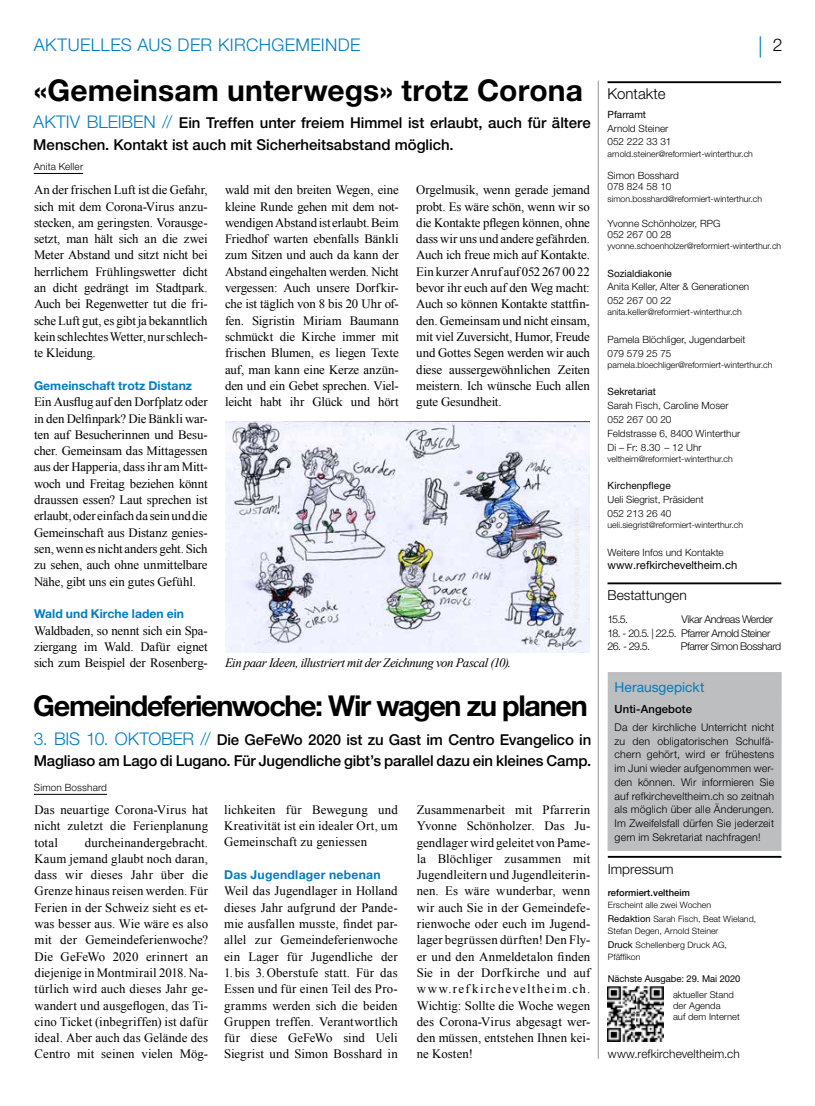
<style>
.page{position:relative;width:815px;height:1106px;background:#fff}
.page>*{position:absolute;margin:0;border:0;box-sizing:border-box;transform-origin:0 0}
.t1{font:700 30px "Helvetica Neue LT Pro";letter-spacing:.005em;color:#000}
.t2{font:700 28.75px "Helvetica Neue LT Pro";letter-spacing:-.045em;color:#000}
.t3{font:300 21.25px "Helvetica Neue LT Pro";color:#007dc3}
.t4{font:300 17.5px "Helvetica Neue LT Pro";letter-spacing:.025em;color:#007dc3}
.t5{font:500 15px/21.2px "Helvetica Neue LT Pro";letter-spacing:-.005em;color:#000}
.t6{font:300 15px "Helvetica Neue LT Pro";color:#000}
.t7{font:300 13.75px "Helvetica Neue LT Pro";color:#000}
.t8{font:13.75px "Helvetica Neue LT Pro";color:#007dc3}
.t9{font:12.75px/16.2px "Times New Roman";color:#000;text-align:justify}
.t10{font:italic 12.75px "Times New Roman";letter-spacing:-.035em;color:#000}
.t11{font:700 12.25px "Helvetica Neue LT Pro";letter-spacing:.005em;color:#007dc3}
.t12{font:300 11.88px "Helvetica Neue LT Pro";letter-spacing:.015em;color:#000}
.t13{font:11.25px "Helvetica Neue LT Pro";color:#000}
.t14{font:500 11.25px "Helvetica Neue LT Pro";letter-spacing:.01em;color:#000}
.t15{font:300 10.62px/13.8px "Helvetica Neue LT Pro";letter-spacing:.01em;color:#000;text-align:justify}
.t16{font:300 10.62px "Helvetica Neue LT Pro";letter-spacing:-.035em;color:#000}
.t17{font:300 10.62px "Helvetica Neue LT Pro";letter-spacing:-.04em;color:#000}
.t18{font:300 10px/13.8px "Helvetica Neue LT Pro";color:#000}
.t19{font:10px "Helvetica Neue LT Pro";color:#000}
.t20{font:300 9.38px/11.2px "Helvetica Neue LT Pro";letter-spacing:.005em;color:#000}
.t21{font:9.38px "Helvetica Neue LT Pro";letter-spacing:-.005em;color:#000}
.t22{font:500 9.38px "Helvetica Neue LT Pro";letter-spacing:.005em;color:#000}
.t23{font:300 8.75px/14.8px "Helvetica Neue LT Pro";color:#000}
.t24{font:500 7.5px "Helvetica Neue LT Pro";letter-spacing:.035em;color:#ece9e0}
.s1{font-size:17.5px;color:#000}
.s2{font-weight:300;font-size:17.5px;color:#007dc3}
.s3{font-weight:400;font-size:9.38px}
</style>
<div class="page">
<hr style="left:598px;top:81px;width:1px;height:978px;background:#a7a9ac">
<hr style="left:608px;top:856px;width:173px;height:1px;background:#000">
<img style="left:608px;top:986px;width:56px;height:55px">
<hr style="left:608px;top:81px;width:173px;height:2px;background:#000">
<img style="left:225px;top:422px;width:365px;height:230px">
<hr style="left:34px;top:173px;width:49px;height:1px;background:#000">
<hr style="left:608px;top:582px;width:173px;height:2px;background:#000">
<hr style="left:34px;top:794px;width:73px;height:1px;background:#000">
<div style="left:608px;top:672px;width:174px;height:179px;background:#bcbec0"></div>
<h3 class="t4" style="left:34px;top:34px;width:328px">Aktuelles aus der Kirchgemeinde</h3>
<h3 class="t3" style="left:758px;top:32px;width:26px">| <span class="s1">2</span></h3>
<h1 class="t1" style="left:34px;top:72px;width:551px">«Gemeinsam unterwegs» trotz Corona</h1>
<p class="t5" style="left:33px;top:112px;width:559px"><span class="s2">Aktiv bleiben //</span> Ein Treffen unter freiem Himmel ist erlaubt, auch für ältere<br>Menschen. Kontakt ist auch mit Sicherheitsabstand möglich.</p>
<p class="t9" style="left:34px;top:182px;width:175px">An der frischen Luft ist die Gefahr, sich mit dem Corona-Virus anzu&shy;stecken, am geringsten. Vorausge&shy;setzt, man hält sich an die zwei Meter Abstand und sitzt nicht bei herrlichem Frühlingswetter dicht an dicht gedrängt im Stadtpark.<br>Auch bei Regenwetter tut die fri&shy;sche Luft gut, es gibt ja bekanntlich kein schlechtes Wetter, nur schlech&shy;te Kleidung.</p>
<p class="t11" style="left:34px;top:378px;width:160px">Gemeinschaft trotz Distanz</p>
<p class="t9" style="left:34px;top:393px;width:175px">Ein Ausflug auf den Dorfplatz oder in den Delfinpark? Die Bänkli war&shy;ten auf Besucherinnen und Besu&shy;cher. Gemeinsam das Mittagessen aus der Happeria, dass ihr am Mitt&shy;woch und Freitag beziehen könnt draussen essen? Laut sprechen ist erlaubt, oder einfach da sein und die Gemeinschaft aus Distanz genies&shy;sen, wenn es nicht anders geht. Sich zu sehen, auch ohne unmittelbare Nähe, gibt uns ein gutes Gefühl.</p>
<p class="t11" style="left:34px;top:606px;width:152px">Wald und Kirche laden ein</p>
<p class="t9" style="left:34px;top:622px;width:175px">Waldbaden, so nennt sich ein Spa&shy;ziergang im Wald. Dafür eignet sich zum Beispiel der Rosenberg-</p>
<p class="t18" style="left:34px;top:159px;width:51px">Anita Keller</p>
<p class="t9" style="left:416px;top:182px;width:175px">Orgelmusik, wenn gerade jemand probt. Es wäre schön, wenn wir so die Kontakte pflegen können, ohne dass wir uns und andere gefährden.<br>Auch ich freue mich auf Kontakte.<br>Ein kurzer Anruf auf 052 267 00 22 bevor ihr euch auf den Weg macht:<br>Auch so können Kontakte stattfin&shy;den. Gemeinsam und nicht einsam, mit viel Zuversicht, Humor, Freude und Gottes Segen werden wir auch diese aussergewöhnlichen Zeiten meistern. Ich wünsche Euch allen gute Gesundheit.</p>
<p class="t9" style="left:225px;top:182px;width:175px">wald mit den breiten Wegen, eine kleine Runde gehen mit dem not&shy;wendigen Abstand ist erlaubt. Beim Friedhof warten ebenfalls Bänkli zum Sitzen und auch da kann der Abstand eingehalten werden. Nicht vergessen: Auch unsere Dorfkir&shy;che ist täglich von 8 bis 20 Uhr of&shy;fen. Sigristin Miriam Baumann schmückt die Kirche immer mit frischen Blumen, es liegen Texte auf, man kann eine Kerze anzün&shy;den und ein Gebet sprechen. Viel&shy;leicht habt ihr Glück und hört</p>
<p class="t24" style="left:572px;top:619px;width:113px;rotate:-90deg">Bild: Christina Bosshard-Höck</p>
<p class="t10" style="left:225px;top:654px;width:288px">Ein paar Ideen, illustriert mit der Zeichnung von Pascal (10).</p>
<h2 class="t2" style="left:33px;top:687px;width:556px">Gemeindeferienwoche: Wir wagen zu planen</h2>
<p class="t5" style="left:34px;top:728px;width:559px"><span class="s2">3. bis 10. oktober //</span> Die GeFeWo 2020 ist zu Gast im Centro Evangelico in<br>Magliaso am Lago di Lugano. Für Jugendliche gibt’s parallel dazu ein kleines Camp.</p>
<p class="t9" style="left:34px;top:801px;width:175px">Das neuartige Corona-Virus hat nicht zuletzt die Ferienplanung total</p>
<p class="t18" style="left:34px;top:780px;width:75px">Simon Bosshard</p>
<p class="t9" style="left:224px;top:801px;width:175px">lichkeiten für Bewegung und Kreativität ist ein idealer Ort, um Gemeinschaft zu geniessen</p>
<p class="t11" style="left:224px;top:867px;width:158px">Das Jugendlager nebenan</p>
<p class="t9" style="left:224px;top:882px;width:175px">Weil das Jugendlager in Holland dieses Jahr aufgrund der Pande&shy;mie ausfallen musste, findet par&shy;allel zur Gemeindeferienwoche ein Lager für Jugendliche der</p>
<p class="t9" style="left:224px;top:964px;width:175px">1. bis 3.Oberstufe statt. Für das Essen und für einen Teil des Pro&shy;gramms werden sich die beiden Gruppen treffen. Verantwortlich für diese GeFeWo sind Ueli Siegrist und Simon Bosshard in</p>
<p class="t9" style="left:417px;top:801px;width:175px">Zusammenarbeit mit Pfarrerin Yvonne Schönholzer. Das Ju&shy;gendlager wird geleitet von Pame&shy;la Blöchliger zusammen mit Jugendleitern und Jugendleiterin&shy;nen. Es wäre wunderbar, wenn wir auch Sie in der Gemeindefe&shy;rienwoche oder euch im Jugend&shy;lager begrüssen dürften! Den Fly&shy;er und den Anmeldetalon finden Sie in der Dorfkirche und auf www.refkircheveltheim.ch.<br>Wichtig: Sollte die Woche wegen des Corona-Virus abgesagt wer&shy;den müssen, entstehen Ihnen kei&shy;ne Kosten!</p>
<p class="t9" style="left:34px;top:834px;width:175px;text-indent:50px">durcheinandergebracht.<br>Kaum jemand glaubt noch daran, dass wir dieses Jahr über die Grenze hinaus reisen werden. Für Ferien in der Schweiz sieht es et&shy;was besser aus. Wie wäre es also mit der Gemeindeferienwoche?<br>Die GeFeWo 2020 erinnert an diejenige in Montmirail 2018. Na&shy;türlich wird auch dieses Jahr ge&shy;wandert und ausgeflogen, das Ti&shy;cino Ticket (inbegriffen) ist dafür ideal. Aber auch das Gelände des Centro mit seinen vielen Mög-</p>
<p class="t6" style="left:608px;top:85px;width:60px">Kontakte</p>
<p class="t19" style="left:607px;top:108px;width:40px">Pfarramt</p>
<p class="t18" style="left:607px;top:121px;width:65px">Arnold Steiner<br>052 222 33 31</p>
<p class="t23" style="left:607px;top:146px;width:147px">arnold.steiner@reformiert-winterthur.ch</p>
<p class="t18" style="left:607px;top:170px;width:73px;line-height:11.2px">Simon Bosshard<br>078 824 58 10</p>
<p class="t23" style="left:607px;top:191px;width:156px">simon.bosshard@reformiert-winterthur.ch</p>
<p class="t18" style="left:607px;top:217px;width:100px;line-height:11.2px">Yvonne Schönholzer, RPG<br>052 267 00 28</p>
<p class="t23" style="left:607px;top:238px;width:175px">yvonne.schoenholzer@reformiert-winterthur.ch</p>
<p class="t19" style="left:607px;top:267px;width:66px">Sozialdiakonie</p>
<p class="t18" style="left:607px;top:280px;width:143px">Anita Keller, Alter &amp; Generationen<br>052 267 00 22</p>
<p class="t23" style="left:607px;top:305px;width:136px">anita.keller@reformiert-winterthur.ch</p>
<p class="t18" style="left:607px;top:332px;width:140px">Pamela Blöchliger, Jugendarbeit<br>079 579 25 75</p>
<p class="t23" style="left:607px;top:357px;width:167px">pamela.bloechliger@reformiert-winterthur.ch</p>
<p class="t19" style="left:607px;top:386px;width:50px">Sekretariat</p>
<p class="t18" style="left:607px;top:398px;width:134px">Sarah Fisch, Caroline Moser<br>052 267 00 20<br>Feldstrasse 6, 8400 Winterthur<br>Di – Fr: 8.30 – 12 Uhr</p>
<p class="t23" style="left:607px;top:451px;width:127px">veltheim@reformiert-winterthur.ch</p>
<p class="t19" style="left:607px;top:480px;width:65px">Kirchenpflege</p>
<p class="t18" style="left:607px;top:492px;width:98px">Ueli Siegrist, Präsident<br>052 213 26 40</p>
<p class="t23" style="left:607px;top:517px;width:137px">ueli.siegrist@reformiert-winterthur.ch</p>
<p class="t18" style="left:607px;top:545px;width:118px">Weitere Infos und Kontakte</p>
<p class="t13" style="left:607px;top:558px;width:131px">www.refkircheveltheim.ch</p>
<p class="t7" style="left:608px;top:587px;width:81px">Bestattungen</p>
<p class="t15" style="left:608px;top:612px;width:22px">15.5.</p>
<p class="t16" style="left:682px;top:612px;width:93px">Vikar Andreas Werder</p>
<p class="t17" style="left:608px;top:626px;width:164px">18. - 20.5. | 22.5. Pfarrer Arnold Steiner</p>
<p class="t15" style="left:608px;top:639px;width:44px">26. - 29.5.</p>
<p class="t16" style="left:681px;top:640px;width:102px">Pfarrer Simon Bosshard</p>
<p class="t8" style="left:615px;top:679px;width:91px">Herausgepickt</p>
<p class="t14" style="left:615px;top:702px;width:79px">Unti-Angebote</p>
<p class="t15" style="left:615px;top:720px;width:161px">Da der kirchliche Unterricht nicht zu den obligatorischen Schulfä&shy;chern gehört, wird er frühestens im Juni wieder aufgenommen wer&shy;den können. Wir informieren Sie auf refkircheveltheim.ch so zeitnah als möglich über alle Änderungen.<br>Im Zweifelsfall dürfen Sie jederzeit gern im Sekretariat nachfragen!</p>
<p class="t7" style="left:608px;top:860px;width:67px">Impressum</p>
<p class="t22" style="left:608px;top:887px;width:84px">reformiert.veltheim</p>
<p class="t23" style="left:608px;top:896px;width:150px">Erscheint alle zwei Wochen<br><span class="s3">Redaktion</span> Sarah Fisch, Beat Wieland,</p>
<p class="t23" style="left:608px;top:922px;width:121px">Stefan Degen, Arnold Steiner<br><span class="s3">Druck</span> Schellenberg Druck AG,</p>
<p class="t23" style="left:608px;top:949px;width:34px">Pfäffikon</p>
<p class="t21" style="left:608px;top:972px;width:134px">Nächste Ausgabe: 29. Mai 2020</p>
<p class="t20" style="left:673px;top:988px;width:68px">aktueller Stand der Agenda<br>auf dem Internet</p>
<p class="t12" style="left:608px;top:1046px;width:134px">www.refkircheveltheim.ch</p>
</div>
